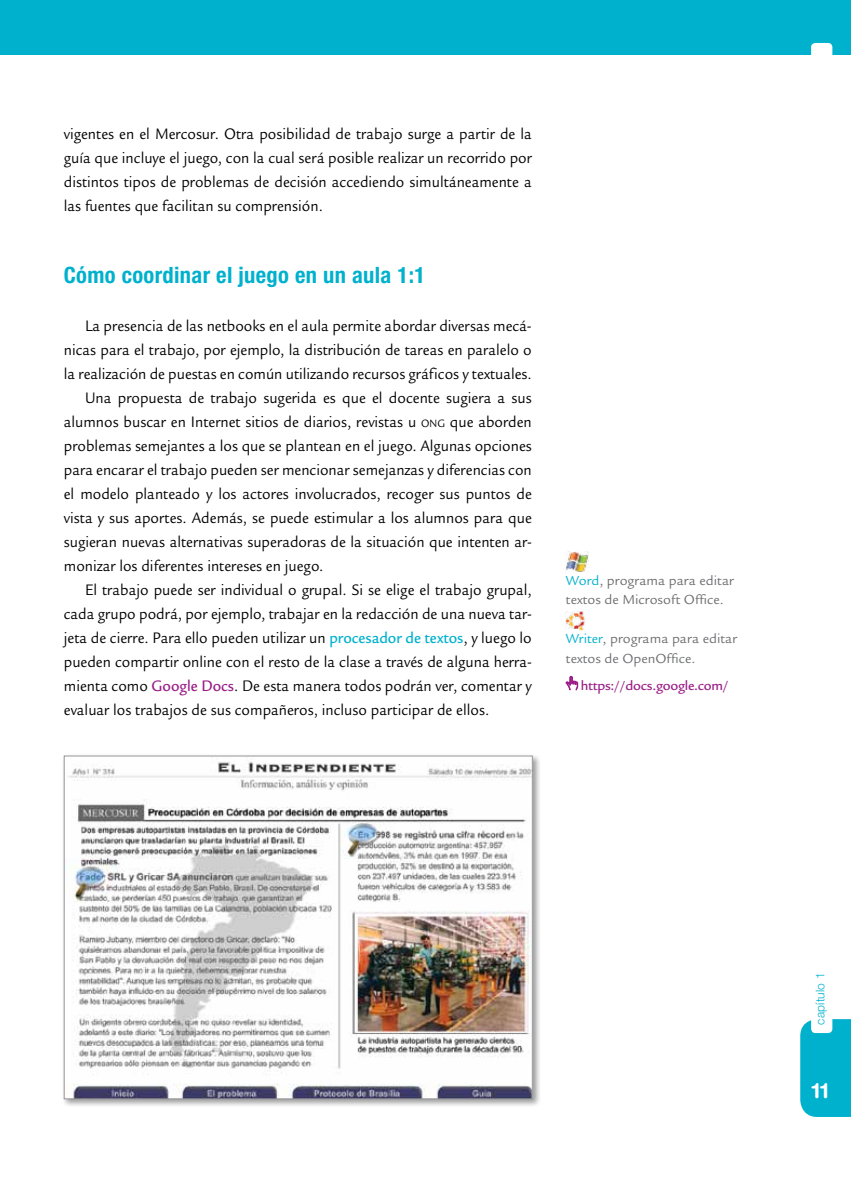
<style>
.page{position:relative;width:851px;height:1191px;background:#fff}
.page>*{position:absolute;margin:0;border:0;box-sizing:border-box;transform-origin:0 0}
.t1{font:700 condensed 22.5px "Helvetica Neue LT Std";letter-spacing:.015em;color:#00b1cd}
.t2{font:700 21px "Helvetica Rounded LT Std";color:#fff}
.t3{font:16.5px/24px "Legacy Sans Std";color:#000;text-align:justify;scale:.93 1}
.t4{font:14.25px/19.5px "Legacy Sans Std";color:#6d6e71}
.t5{font:500 14.25px "Legacy Sans Std";letter-spacing:-.02em;color:#9b1f87}
.t6{font:300 12px "Helvetica Neue LT Std";letter-spacing:.015em;color:#00b1cd}
.s1{font-size:11.55px}
.s2{font-weight:500;color:#00b1cd}
.s3{font-weight:500;color:#9b1f87}
.s4{color:#00b1cd}
</style>
<div class="page">
<div style="left:800px;top:1019px;width:50px;height:98px;background:#00b1cd"></div>
<div style="left:811px;top:1011px;width:21px;height:22px;background:#fff;border-radius:4px"></div>
<div style="left:0;top:0;width:850px;height:54px;background:#00b1cd"></div>
<div style="left:811px;top:43px;width:21px;height:21px;background:#fff;border-radius:4px"></div>
<svg style="left:565px;top:676px;width:13px;height:14px"></svg>
<img style="left:566px;top:551px;width:22px;height:21px">
<img style="left:566px;top:611px;width:19px;height:19px">
<div style="left:61px;top:753px;width:480px;height:354px;background:#000;opacity:.4"></div>
<img style="left:66px;top:757px;width:464px;height:340px">
<div style="left:64px;top:755px;width:468px;height:344px;border:1px solid #939598"></div>
<p class="t3" style="left:64px;top:122px;width:505px">vigentes en el Mercosur. Otra posibilidad de trabajo surge a partir de la guía que incluye el juego, con la cual será posible realizar un recorrido por distintos tipos de problemas de decisión accediendo simultáneamente a las fuentes que facilitan su comprensión.</p>
<h1 class="t1" style="left:64px;top:261px;width:363px">Cómo coordinar el juego en un aula 1:1</h1>
<p class="t3" style="left:85px;top:314px;width:482px">La presencia de las netbooks en el aula permite abordar diversas mecá-</p>
<p class="t3" style="left:64px;top:338px;width:504px">nicas para el trabajo, por ejemplo, la distribución de tareas en paralelo o</p>
<p class="t3" style="left:64px;top:362px;width:504px">la realización de puestas en común utilizando recursos gráficos y textuales.</p>
<p class="t3" style="left:85px;top:386px;width:482px">Una propuesta de trabajo sugerida es que el docente sugiera a sus</p>
<p class="t3" style="left:64px;top:410px;width:504px">alumnos buscar en Internet sitios de diarios, revistas u <span class="s1">ong</span> que aborden</p>
<p class="t3" style="left:64px;top:434px;width:504px">problemas semejantes a los que se plantean en el juego. Algunas opciones</p>
<p class="t3" style="left:64px;top:458px;width:504px">para encarar el trabajo pueden ser mencionar semejanzas y diferencias con</p>
<p class="t3" style="left:64px;top:482px;width:504px">el modelo planteado y los actores involucrados, recoger sus puntos de</p>
<p class="t3" style="left:64px;top:506px;width:504px">vista y sus aportes. Además, se puede estimular a los alumnos para que</p>
<p class="t3" style="left:64px;top:530px;width:504px">sugieran nuevas alternativas superadoras de la situación que intenten ar-</p>
<p class="t3" style="left:64px;top:554px;width:280px">monizar los diferentes intereses en juego.</p>
<p class="t3" style="left:85px;top:578px;width:481px">El trabajo puede ser individual o grupal. Si se elige el trabajo grupal,</p>
<p class="t3" style="left:64px;top:602px;width:504px">cada grupo podrá, por ejemplo, trabajar en la redacción de una nueva tar-</p>
<p class="t3" style="left:64px;top:626px;width:504px">jeta de cierre. Para ello pueden utilizar un <span class="s2">procesador de textos</span>, y luego lo</p>
<p class="t3" style="left:64px;top:650px;width:504px">pueden compartir online con el resto de la clase a través de alguna herra-</p>
<p class="t3" style="left:64px;top:674px;width:504px">mienta como <span class="s3">Google Docs</span>. De esta manera todos podrán ver, comentar y</p>
<p class="t3" style="left:64px;top:698px;width:459px">evaluar los trabajos de sus compañeros, incluso participar de ellos.</p>
<p class="t4" style="left:566px;top:571px;width:170px"><span class="s4">Word</span>, programa para editar textos de Microsoft Office.</p>
<p class="t4" style="left:566px;top:629px;width:173px"><span class="s4">Writer</span>, programa para editar textos de OpenOffice.</p>
<p class="t5" style="left:580px;top:677px;width:149px">https://docs.google.com/</p>
<p class="t6" style="left:812px;top:1024px;width:54px;rotate:-90deg">capítulo 1</p>
<p class="t2" style="left:811px;top:1078px;width:19px">11</p>
</div>
